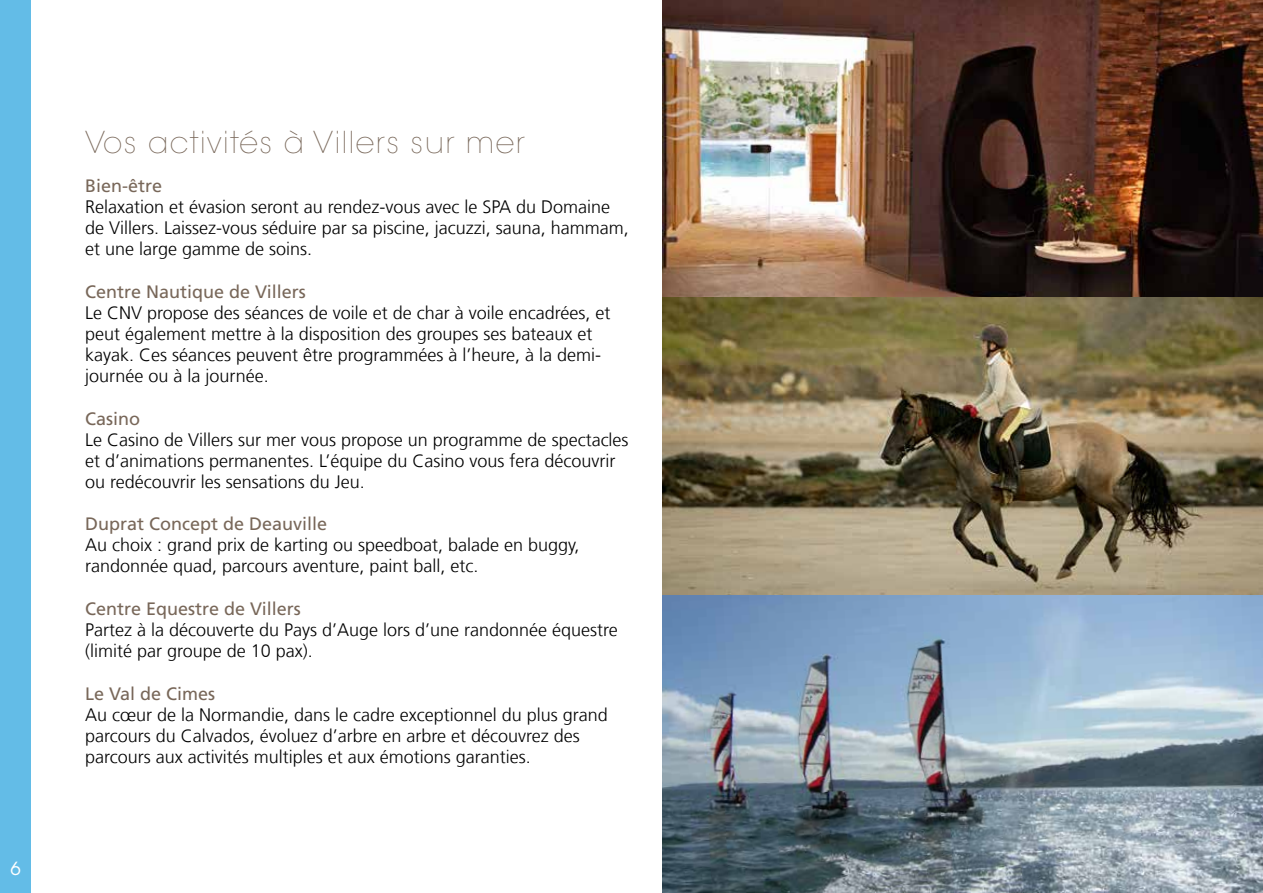
<style>
.page{position:relative;width:1263px;height:893px;background:#fff}
.page>*{position:absolute;margin:0;border:0;box-sizing:border-box;transform-origin:0 0}
.t1{font:200 30px "ITC Avant Garde Std";letter-spacing:.05em;color:#786759}
.t2{font:300 18px/21px "Frutiger LT Com";color:#000}
.t3{font:18px "Frutiger LT Com";color:#786759}
.t4{font:18px "ITC Avant Garde Std";color:#fff}
</style>
<div class="page">
<div style="left:0;top:0;width:31px;height:893px;background:#63bce7"></div>
<img style="left:663px;top:0;width:600px;height:893px">
<p class="t4" style="left:10px;top:858px;width:12px">6</p>
<h1 class="t1" style="left:85px;top:124px;width:441px">Vos activités à Villers sur mer</h1>
<p class="t3" style="left:85px;top:176px;width:79px">Bien-être</p>
<p class="t2" style="left:85px;top:197px;width:545px">Relaxation et évasion seront au rendez-vous avec le SPA du Domaine de Villers. Laissez-vous séduire par sa piscine, jacuzzi, sauna, hammam, et une large gamme de soins.</p>
<p class="t3" style="left:85px;top:281px;width:222px">Centre Nautique de Villers</p>
<p class="t2" style="left:85px;top:302px;width:527px">Le CNV propose des séances de voile et de char à voile encadrées, et peut également mettre à la disposition des groupes ses bateaux et kayak. Ces séances peuvent être programmées à l’heure, à la demi&shy;journée ou à la journée.</p>
<p class="t3" style="left:85px;top:408px;width:57px">Casino</p>
<p class="t2" style="left:85px;top:429px;width:545px">Le Casino de Villers sur mer vous propose un programme de spectacles et d’animations permanentes. L’équipe du Casino vous fera découvrir ou redécouvrir les sensations du Jeu.</p>
<p class="t3" style="left:85px;top:513px;width:244px">Duprat Concept de Deauville</p>
<p class="t2" style="left:85px;top:535px;width:496px">Au choix : grand prix de karting ou speedboat, balade en buggy, randonnée quad, parcours aventure, paint ball, etc.</p>
<p class="t3" style="left:85px;top:598px;width:217px">Centre Equestre de Villers</p>
<p class="t2" style="left:85px;top:619px;width:534px">Partez à la découverte du Pays d’Auge lors d’une randonnée équestre (limité par groupe de 10 pax).</p>
<p class="t3" style="left:85px;top:683px;width:132px">Le Val de Cimes</p>
<p class="t2" style="left:85px;top:704px;width:524px">Au cœur de la Normandie, dans le cadre exceptionnel du plus grand parcours du Calvados, évoluez d’arbre en arbre et découvrez des parcours aux activités multiples et aux émotions garanties.</p>
</div>
